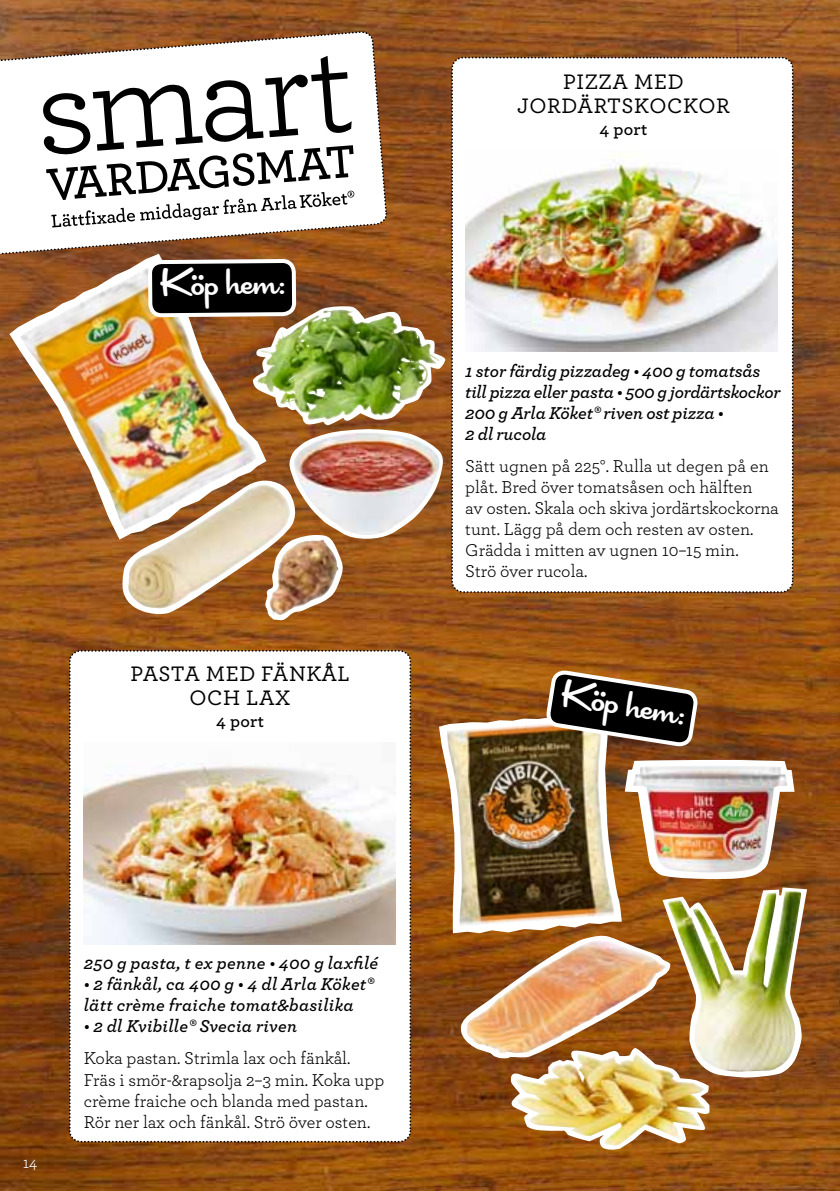
<style>
.page{position:relative;width:840px;height:1191px;background:#fff}
.page>*{position:absolute;margin:0;border:0;box-sizing:border-box;transform-origin:0 0}
.t1{font:40px "Cocktail Shaker";letter-spacing:-.015em;color:#fff}
.t2{font:500 22px/24px "Archer";letter-spacing:.13em;color:#000;text-align:center}
.t3{font:18px/21px "Archer";color:#000}
.t4{font:italic 600 18px/21px "Archer";letter-spacing:.015em;color:#000}
.t5{font:italic 600 18px/21px "Archer";letter-spacing:-.005em;color:#000}
.t6{font:600 18px "Archer";letter-spacing:.015em;color:#000}
.t7{font:16.4px "Archer";color:#fff}
</style>
<div class="page">
<img style="left:0;top:0;width:839px;height:1191px">
<svg style="left:0;top:30px;width:388px;height:225px"></svg>
<svg style="left:42px;top:56px;width:312px;height:171px"></svg>
<div style="left:70px;top:651px;width:340px;height:490px;background:#fff;border-radius:11px"></div>
<div style="left:69px;top:650px;width:342px;height:492px;border:2px dashed #000;border-radius:11px"></div>
<img style="left:84px;top:763px;width:311px;height:181px">
<div style="left:452px;top:58px;width:340px;height:534px;background:#fff;border-radius:11px"></div>
<div style="left:451px;top:57px;width:342px;height:536px;border:2px dashed #000;border-radius:11px"></div>
<img style="left:465px;top:152px;width:312px;height:200px">
<svg style="left:9px;top:254px;width:137px;height:285px;background:#945628"></svg>
<img style="left:20px;top:264px;width:102px;height:266px">
<img style="left:438px;top:713px;width:183px;height:220px">
<img style="left:480px;top:719px;width:63px;height:10px">
<svg style="left:146px;top:0;width:152px;height:261px"></svg>
<img style="left:543px;top:668px;width:252px;height:213px">
<img style="left:457px;top:887px;width:349px;height:265px">
<img style="left:122px;top:261px;width:323px;height:362px">
<img style="left:255px;top:309px;width:84px;height:84px">
<h1 class="t1" style="left:160px;top:259px;width:127px">Köp hem:</h1>
<p class="t2" style="left:130px;top:660px;width:221px">PASTA ME D FÄNKÅL<br>OCH LAX</p>
<p class="t6" style="left:216px;top:707px;width:49px">4 port</p>
<p class="t2" style="left:516px;top:68px;width:168px;text-align:left;text-indent:46px">PIZZA MED<br>JORDÄRTSKO</p>
<p class="t2" style="left:666px;top:92px;width:33px">CKOR</p>
<p class="t6" style="left:599px;top:115px;width:49px">4 port</p>
<p class="t5" style="left:465px;top:359px;width:317px">1 stor färdig pizzadeg • 400 g tomatsås till pizza eller pasta • 500 g jordärtskockor<br>200 g Arla Köket® riven ost pizza •<br>2 dl rucola</p>
<p class="t3" style="left:465px;top:455px;width:315px">Sätt ugnen på 225°. Rulla ut degen på en plåt. Bred över tomatsåsen och hälften<br>av osten. Skala och skiva jordärtskockorna tunt. Lägg på dem och resten av osten.<br>Grädda i mitten av ugnen 10–15 min.<br>Strö över rucola.</p>
<h1 class="t1" style="left:565px;top:670px;width:126px;rotate:9deg">Köp hem:</h1>
<p class="t7" style="left:23px;top:1151px;width:16px">14</p>
<p class="t4" style="left:84px;top:951px;width:296px">250 g pasta, t ex penne • 400 g laxfilé</p>
<p class="t4" style="left:84px;top:972px;width:291px">• 2 fänkål, ca 400 g • 4 dl Arla Köket® lätt crème fraiche tomat&amp;basilika</p>
<p class="t4" style="left:84px;top:1014px;width:215px">• 2 dl Kvibille® Svecia riven</p>
<p class="t3" style="left:84px;top:1047px;width:302px">Koka pastan. Strimla lax och fänkål.<br>Fräs i smör-&amp;rapsolja 2–3 min. Koka upp crème fraiche och blanda med pastan.<br>Rör ner lax och fänkål. Strö över osten.</p>
</div>
